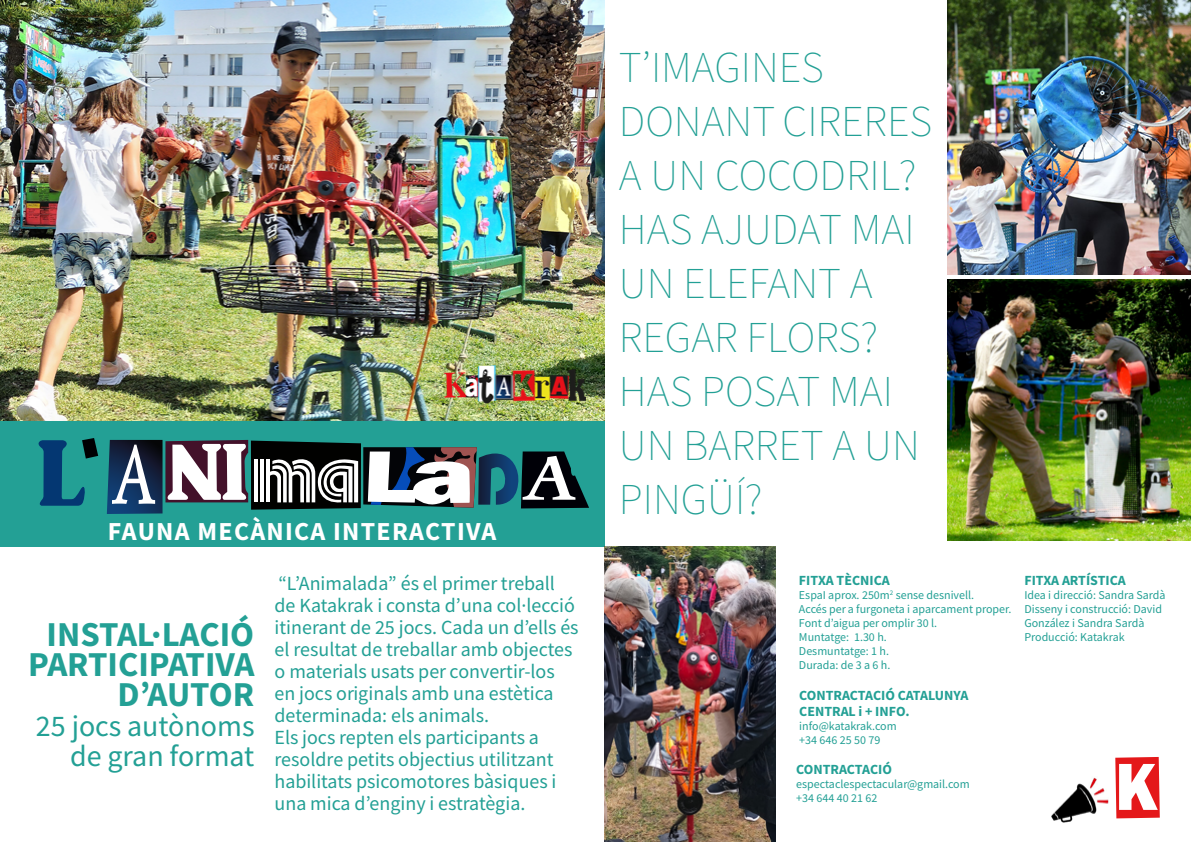
<style>
.page{position:relative;width:1191px;height:842px;background:#fff}
.page>*{position:absolute;margin:0;border:0;box-sizing:border-box;transform-origin:0 0}
.t1{font:44px/54px "Source Sans Variable";color:#23a095}
.t2{font:35px/30px "Source Sans Variable";letter-spacing:.035em;color:#23a095;text-align:right}
.t3{font:30px/30px "Source Sans Variable";letter-spacing:.02em;color:#23a095;text-align:right}
.t4{font:26px "Source Sans Variable";letter-spacing:.09em;color:#fff}
.t5{font:20px/22px "Source Sans Variable";letter-spacing:.02em;color:#23a095}
.t6{font:14px/16px "Source Sans Variable";letter-spacing:.035em;color:#23a095}
.t7{font:12px/14px "Source Sans Variable";letter-spacing:.02em;color:#23a095}
</style>
<div class="page">
<div style="left:0;top:421px;width:604px;height:126px;background:#23a095"></div>
<svg style="left:38px;top:438px;width:60px;height:68px"></svg>
<svg style="left:107px;top:440px;width:482px;height:74px"></svg>
<img style="left:0;top:0;width:604px;height:420px">
<img style="left:947px;top:0;width:244px;height:275px">
<img style="left:443px;top:364px;width:146px;height:40px">
<img style="left:947px;top:280px;width:244px;height:260px">
<img style="left:604px;top:547px;width:171px;height:295px">
<svg style="left:1115px;top:757px;width:44px;height:61px"></svg>
<img style="left:1051px;top:777px;width:57px;height:46px">
<h3 class="t4" style="left:108px;top:516px;width:389px">FAUNA MECÀNICA INTERACTIVA</h3>
<h2 class="t2" style="left:28px;top:619px;width:226px">INSTAL·LACIÓ<br>PARTICIPATIVA<br>D’AUTOR</h2>
<h3 class="t3" style="left:36px;top:711px;width:220px">25 jocs autònoms de gran format</h3>
<p class="t5" style="left:274px;top:572px;width:305px">“L’Animalada” és el primer treball<br>de Katakrak i consta d’una col·lecció itinerant de 25 jocs. Cada un d’ells és el resultat de treballar amb objectes o materials usats per convertir-los en jocs originals amb una estètica determinada: els animals.<br>Els jocs repten els participants a resoldre petits objectius utilitzant habilitats psicomotores bàsiques i una mica d’enginy i estratègia.</p>
<h1 class="t1" style="left:619px;top:41px;width:315px">T’IMAGINES<br>DONANT CIRERES<br>A UN COCODRIL?<br>HAS AJUDAT MAI<br>UN ELEFANT A<br>REGAR FLORS?<br>HAS POSAT MAI<br>UN BARRET A UN<br>PINGÜÍ?</h1>
<p class="t6" style="left:799px;top:572px;width:92px">FITXA TÈCNICA</p>
<p class="t7" style="left:799px;top:588px;width:214px">EspaI aprox. 250m<sup>2</sup> sense desnivell.<br>Accés per a furgoneta i aparcament proper.<br>Font d’aigua per omplir 30 l.<br>Muntatge: 1.30 h.<br>Desmuntatge: 1 h.<br>Durada: de 3 a 6 h.</p>
<p class="t6" style="left:799px;top:687px;width:170px">CONTRACTACIÓ CATALUNYA<br>CENTRAL i + INFO.</p>
<p class="t7" style="left:799px;top:719px;width:99px">info@katakrak.com +34 646 25 50 79</p>
<p class="t6" style="left:796px;top:761px;width:97px">CONTRACTACIÓ</p>
<p class="t7" style="left:796px;top:777px;width:175px">espectaclespectacular@gmail.com +34 644 40 21 62</p>
<p class="t6" style="left:1024px;top:572px;width:102px">FITXA ARTÍSTICA</p>
<p class="t7" style="left:1024px;top:588px;width:142px">Idea i direcció: Sandra Sardà<br>Disseny i construcció: David<br>González i Sandra Sardà<br>Producció: Katakrak</p>
</div>
